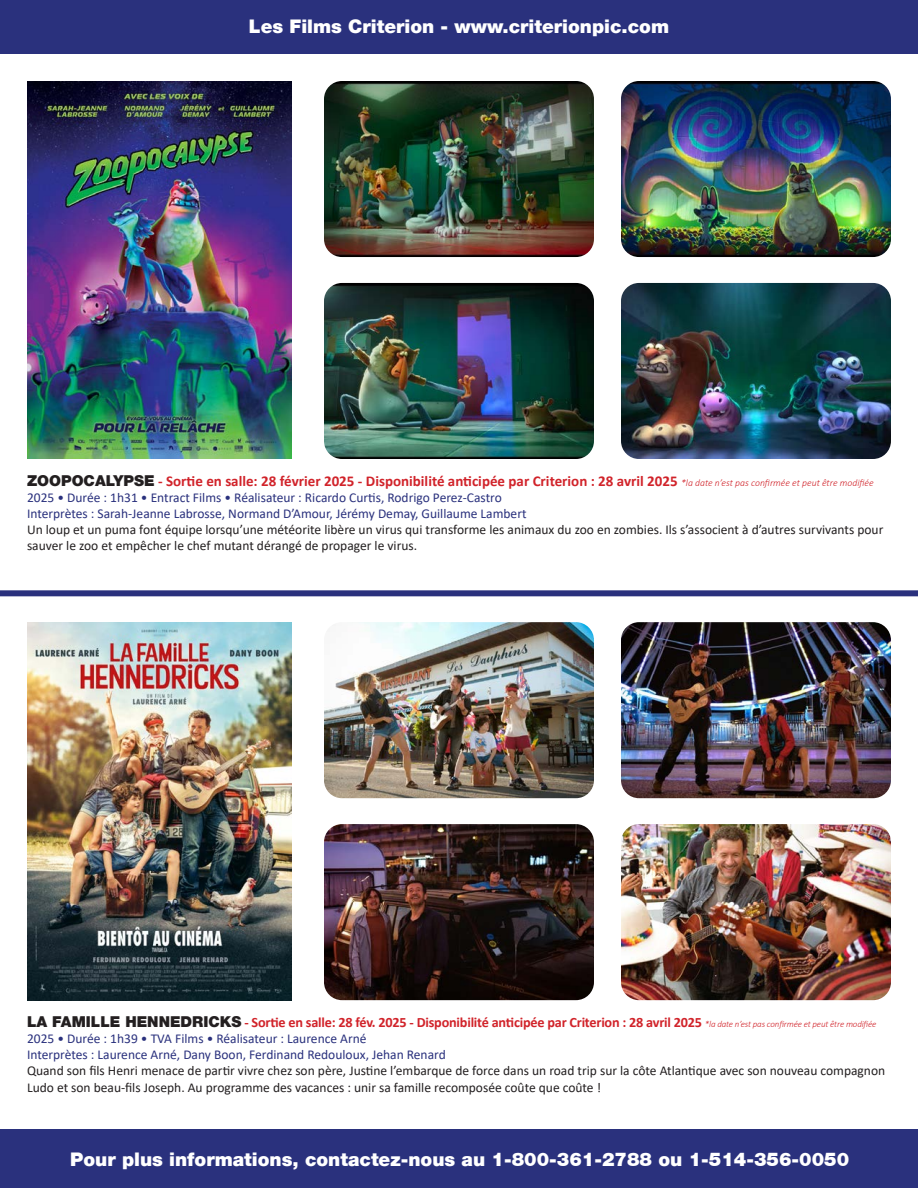
<style>
.page{position:relative;width:918px;height:1188px;background:#fff}
.page>*{position:absolute;margin:0;border:0;box-sizing:border-box;transform-origin:0 0}
.t1{font:900 18.75px "Helvetica 95";color:#fff}
.t2{font:700 15px "Calibri";color:#d1232a}
.t3{font:700 14.25px "Calibri";letter-spacing:-.015em;color:#d1232a}
.t4{font:13.5px/16.2px "Calibri";color:#231f20}
.t5{font:13.5px "Calibri";color:#2a317d}
.s1{font-family:"Helvetica 95";font-weight:900;color:#231f20}
.s2{font-weight:300;font-style:italic;font-size:9.75px}
.s3{font-family:"Helvetica 95";font-weight:900;font-size:15px;color:#231f20}
.s4{font-weight:300;font-style:italic;font-size:9px}
</style>
<div class="page">
<div style="left:0;top:0;width:918px;height:54px;background:#2a317d"></div>
<div style="left:0;top:1130px;width:918px;height:58px;background:#2a317d"></div>
<img style="left:27px;top:81px;width:265px;height:378px">
<div style="left:0;top:590px;width:918px;height:6px;background:#2a317d"></div>
<img style="left:324px;top:81px;width:270px;height:176px">
<img style="left:621px;top:81px;width:270px;height:176px">
<img style="left:324px;top:283px;width:270px;height:176px">
<img style="left:621px;top:283px;width:270px;height:176px">
<img style="left:27px;top:622px;width:265px;height:378px">
<img style="left:324px;top:622px;width:270px;height:176px">
<img style="left:621px;top:622px;width:270px;height:176px">
<img style="left:324px;top:824px;width:270px;height:176px">
<img style="left:621px;top:824px;width:270px;height:176px">
<p class="t1" style="left:249px;top:15px;width:422px">Les Films Criterion - www.criterionpic.com</p>
<p class="t2" style="left:27px;top:470px;width:848px"><span class="s1">ZOOPOCALYPSE</span> - Sortie en salle: 28 février 2025 - Disponibilité anticipée par Criterion : 28 avril 2025 <span class="s2">*la date n’est pas confirmée et peut être modifiée</span></p>
<p class="t5" style="left:27px;top:488px;width:476px">2025 • Durée : 1h31 • Entract Films • Réalisateur : Ricardo Curtis, Rodrigo Perez-Castro</p>
<p class="t5" style="left:27px;top:504px;width:501px">Interprètes : Sarah-Jeanne Labrosse, Normand D’Amour, Jérémy Demay, Guillaume Lambert</p>
<p class="t4" style="left:27px;top:521px;width:858px">Un loup et un puma font équipe lorsqu’une météorite libère un virus qui transforme les animaux du zoo en zombies. Ils s’associent à d’autres survivants pour sauver le zoo et empêcher le chef mutant dérangé de propager le virus.</p>
<p class="t3" style="left:27px;top:1012px;width:851px"><span class="s3">LA FAMILLE HENNEDRICKS</span> - Sortie en salle: 28 fév. 2025 - Disponibilité anticipée par Criterion : 28 avril 2025 <span class="s4">*la date n’est pas confirmée et peut être modifiée</span></p>
<p class="t5" style="left:27px;top:1029px;width:341px">2025 • Durée : 1h39 • TVA Films • Réalisateur : Laurence Arné</p>
<p class="t5" style="left:27px;top:1045px;width:420px">Interprètes : Laurence Arné, Dany Boon, Ferdinand Redouloux, Jehan Renard</p>
<p class="t4" style="left:27px;top:1062px;width:860px">Quand son fils Henri menace de partir vivre chez son père, Justine l’embarque de force dans un road trip sur la côte Atlantique avec son nouveau compagnon<br>Ludo et son beau-fils Joseph. Au programme des vacances : unir sa famille recomposée coûte que coûte !</p>
<p class="t1" style="left:70px;top:1148px;width:781px">Pour plus informations, contactez-nous au 1-800-361-2788 ou 1-514-356-0050</p>
</div>
